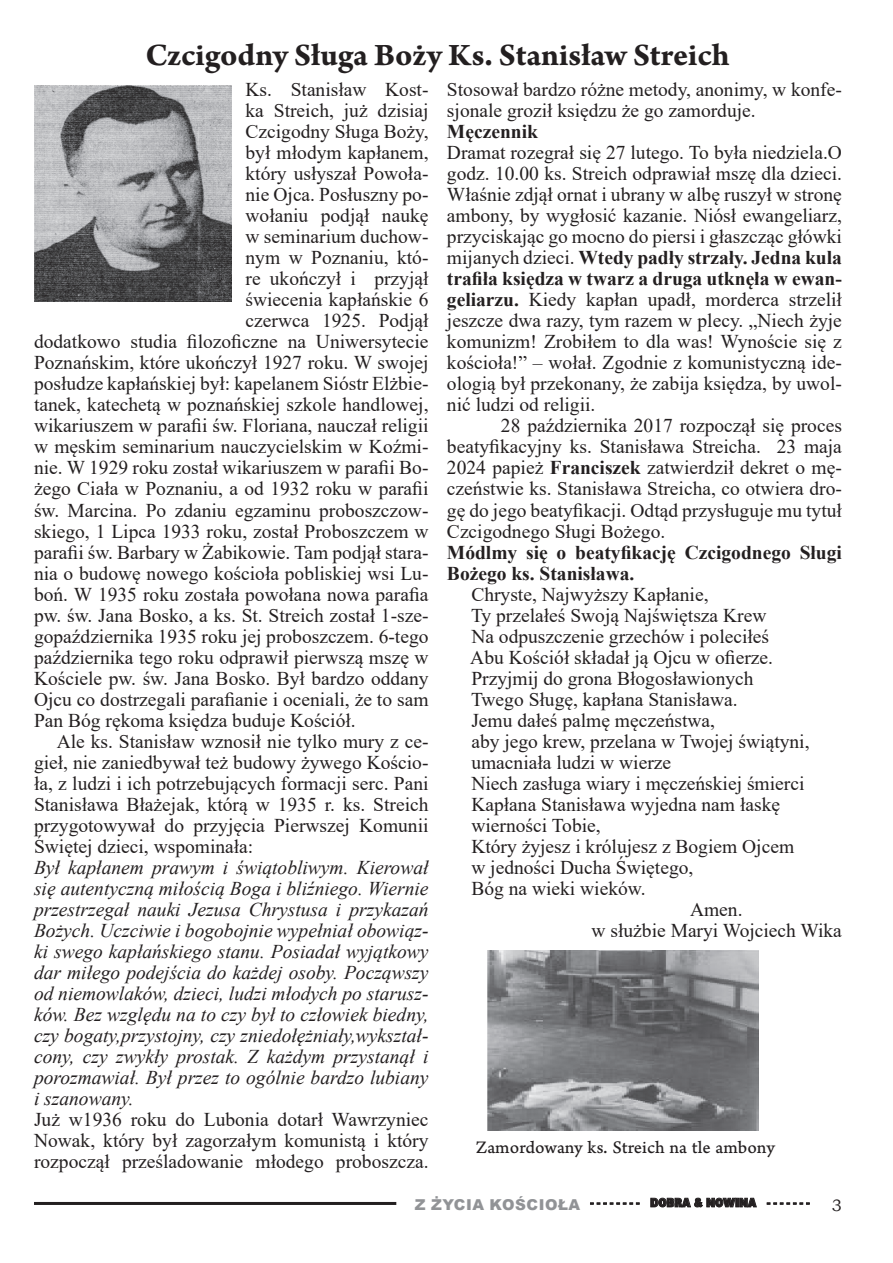
<style>
.page{position:relative;width:893px;height:1263px;background:#fff}
.page>*{position:absolute;margin:0;border:0;box-sizing:border-box;transform-origin:0 0}
.t1{font:33px "Arno Pro Bold Sm Text";color:#231f20}
.t2{font:19.5px/21px "Times New Roman";color:#231f20;text-align:justify}
.t3{font:italic 19.5px/21px "Times New Roman";color:#231f20;text-align:justify}
.t4{font:700 19.5px/21px "Times New Roman";color:#231f20}
.t5{font:18.45px "Arno Pro Caption";color:#231f20}
.t6{font:16.5px "Bookman Old Style";color:#231f20}
.t7{font:900 12px "EFN Gilead";color:#231f20}
.s1{font-weight:700}
.s2{font-family:"Arial";font-size:15px;color:#919396}
</style>
<div class="page">
<hr style="left:34px;top:1202px;width:362px;height:3px;background:#231f20">
<svg style="left:590px;top:1202px;width:50px;height:2px"></svg>
<svg style="left:650px;top:1197px;width:107px;height:11px"></svg>
<svg style="left:767px;top:1202px;width:43px;height:2px"></svg>
<img style="left:488px;top:950px;width:271px;height:180px">
<img style="left:34px;top:85px;width:197px;height:217px">
<p class="t1" style="left:145px;top:35px;width:586px">Czcigodny Sługa Boży Ks. Stanisław Streich</p>
<p class="t2" style="left:246px;top:79px;width:184px">Ks. Stanisław Kost-</p>
<p class="t2" style="left:246px;top:100px;width:185px">ka Streich, już dzisiaj</p>
<p class="t2" style="left:246px;top:121px;width:184px">Czcigodny Sługa Boży,</p>
<p class="t2" style="left:246px;top:142px;width:185px">był młodym kapłanem,</p>
<p class="t2" style="left:246px;top:163px;width:184px">który usłyszał Powoła-</p>
<p class="t2" style="left:246px;top:184px;width:184px">nie Ojca. Posłuszny po-</p>
<p class="t2" style="left:246px;top:205px;width:185px">wołaniu podjął naukę</p>
<p class="t2" style="left:246px;top:226px;width:184px">w seminarium duchow-</p>
<p class="t2" style="left:246px;top:247px;width:184px">nym w Poznaniu, któ-</p>
<p class="t2" style="left:246px;top:268px;width:185px">re ukończył i przyjął</p>
<p class="t2" style="left:246px;top:289px;width:184px">świecenia kapłańskie 6</p>
<p class="t2" style="left:246px;top:310px;width:185px">czerwca 1925. Podjął</p>
<p class="t2" style="left:34px;top:331px;width:396px">dodatkowo studia filozoficzne na Uniwersytecie</p>
<p class="t2" style="left:34px;top:352px;width:396px">Poznańskim, które ukończył 1927 roku. W swojej</p>
<p class="t2" style="left:34px;top:373px;width:396px">posłudze kapłańskiej był: kapelanem Sióstr Elżbie-</p>
<p class="t2" style="left:34px;top:394px;width:396px">tanek, katechetą w poznańskiej szkole handlowej,</p>
<p class="t2" style="left:34px;top:415px;width:396px">wikariuszem w parafii św. Floriana, nauczał religii</p>
<p class="t2" style="left:34px;top:436px;width:396px">w męskim seminarium nauczycielskim w Koźmi-</p>
<p class="t2" style="left:34px;top:457px;width:396px">nie. W 1929 roku został wikariuszem w parafii Bo-</p>
<p class="t2" style="left:34px;top:478px;width:396px">żego Ciała w Poznaniu, a od 1932 roku w parafii</p>
<p class="t2" style="left:34px;top:499px;width:396px">św. Marcina. Po zdaniu egzaminu proboszczow-</p>
<p class="t2" style="left:34px;top:520px;width:396px">skiego, 1 Lipca 1933 roku, został Proboszczem w</p>
<p class="t2" style="left:34px;top:541px;width:396px">parafii św. Barbary w Żabikowie. Tam podjął stara-</p>
<p class="t2" style="left:34px;top:562px;width:396px">nia o budowę nowego kościoła pobliskiej wsi Lu-</p>
<p class="t2" style="left:34px;top:583px;width:396px">boń. W 1935 roku została powołana nowa parafia</p>
<p class="t2" style="left:34px;top:604px;width:396px">pw. św. Jana Bosko, a ks. St. Streich został 1-sze-</p>
<p class="t2" style="left:34px;top:625px;width:396px">gopaździernika 1935 roku jej proboszczem. 6-tego</p>
<p class="t2" style="left:34px;top:646px;width:396px">października tego roku odprawił pierwszą mszę w</p>
<p class="t2" style="left:34px;top:667px;width:396px">Kościele pw. św. Jana Bosko. Był bardzo oddany</p>
<p class="t2" style="left:34px;top:688px;width:396px">Ojcu co dostrzegali parafianie i oceniali, że to sam</p>
<p class="t2" style="left:34px;top:709px;width:323px">Pan Bóg rękoma księdza buduje Kościół.</p>
<p class="t2" style="left:34px;top:730px;width:396px;text-indent:23px">Ale ks. Stanisław wznosił nie tylko mury z ce&shy;gieł, nie zaniedbywał też budowy żywego Kościo&shy;ła, z ludzi i ich potrzebujących formacji serc. Pani Stanisława Błażejak, którą w 1935 r. ks. Streich przygotowywał do przyjęcia Pierwszej Komunii Świętej dzieci, wspominała:</p>
<p class="t3" style="left:34px;top:856px;width:396px">Był kapłanem prawym i świątobliwym. Kierował się autentyczną miłością Boga i bliźniego. Wiernie przestrzegał nauki Jezusa Chrystusa i przykazań Bożych. Uczciwie i bogobojnie wypełniał obowiąz&shy;ki swego kapłańskiego stanu. Posiadał wyjątkowy dar miłego podejścia do każdej osoby. Począwszy od niemowlaków, dzieci, ludzi młodych po starusz&shy;ków. Bez względu na to czy był to człowiek biedny, czy bogaty,przystojny, czy zniedołężniały,wykształ&shy;cony, czy zwykły prostak. Z każdym przystanął i porozmawiał. Był przez to ogólnie bardzo lubiany i szanowany.</p>
<p class="t2" style="left:34px;top:1108px;width:396px">Już w1936 roku do Lubonia dotarł Wawrzyniec Nowak, który był zagorzałym komunistą i który rozpoczął prześladowanie młodego proboszcza.</p>
<p class="t2" style="left:447px;top:79px;width:396px">Stosował bardzo różne metody, anonimy, w konfe&shy;sjonale groził księdzu że go zamorduje.</p>
<p class="t4" style="left:447px;top:121px;width:92px">Męczennik</p>
<p class="t2" style="left:447px;top:142px;width:396px">Dramat rozegrał się 27 lutego. To była niedziela.O godz. 10.00 ks. Streich odprawiał mszę dla dzieci.<br>Właśnie zdjął ornat i ubrany w albę ruszył w stronę ambony, by wygłosić kazanie. Niósł ewangeliarz, przyciskając go mocno do piersi i głaszcząc główki mijanych dzieci. <span class="s1">Wtedy padły strzały. Jedna kula trafiła księdza w twarz a druga utknęła w ewan&shy;geliarzu.</span> Kiedy kapłan upadł, morderca strzelił jeszcze dwa razy, tym razem w plecy. „Niech żyje komunizm! Zrobiłem to dla was! Wynoście się z kościoła!” – wołał. Zgodnie z komunistyczną ide&shy;ologią był przekonany, że zabija księdza, by uwol&shy;nić ludzi od religii.</p>
<p class="t2" style="left:447px;top:415px;width:396px;text-indent:54px">28 października 2017 rozpoczął się proces beatyfikacyjny ks. Stanisława Streicha. 23 maja 2024 papież <span class="s1">Franciszek</span> zatwierdził dekret o mę&shy;czeństwie ks. Stanisława Streicha, co otwiera dro&shy;gę do jego beatyfikacji. Odtąd przysługuje mu tytuł Czcigodnego Sługi Bożego.</p>
<p class="t4" style="left:447px;top:541px;width:396px">Módlmy się o beatyfikację Czcigodnego Sługi<br>Bożego ks. Stanisława.</p>
<p class="t2" style="left:471px;top:583px;width:239px">Chryste, Najwyższy Kapłanie,</p>
<p class="t2" style="left:471px;top:604px;width:297px">Ty przelałeś Swoją Najświętsza Krew</p>
<p class="t2" style="left:471px;top:625px;width:299px">Na odpuszczenie grzechów i poleciłeś</p>
<p class="t2" style="left:470px;top:646px;width:304px">Abu Kościół składał ją Ojcu w ofierze.</p>
<p class="t2" style="left:471px;top:667px;width:284px">Przyjmij do grona Błogosławionych</p>
<p class="t2" style="left:471px;top:688px;width:268px">Twego Sługę, kapłana Stanisława.</p>
<p class="t2" style="left:471px;top:709px;width:245px">Jemu dałeś palmę męczeństwa,</p>
<p class="t2" style="left:471px;top:730px;width:340px">aby jego krew, przelana w Twojej świątyni,</p>
<p class="t2" style="left:471px;top:751px;width:201px">umacniała ludzi w wierze</p>
<p class="t2" style="left:471px;top:772px;width:335px">Niech zasługa wiary i męczeńskiej śmierci</p>
<p class="t2" style="left:471px;top:793px;width:310px">Kapłana Stanisława wyjedna nam łaskę</p>
<p class="t2" style="left:471px;top:814px;width:131px">wierności Tobie,</p>
<p class="t2" style="left:471px;top:835px;width:324px">Który żyjesz i królujesz z Bogiem Ojcem</p>
<p class="t2" style="left:471px;top:856px;width:224px">w jedności Ducha Świętego,</p>
<p class="t2" style="left:471px;top:877px;width:176px">Bóg na wieki wieków.</p>
<p class="t2" style="left:690px;top:898px;width:54px">Amen.</p>
<p class="t2" style="left:592px;top:919px;width:252px">w służbie Maryi Wojciech Wika</p>
<p class="t5" style="left:476px;top:1136px;width:300px">Zamordowany ks. Streich na tle ambony</p>
<p class="t7" style="left:415px;top:1195px;width:396px"><span class="s2">Z ŻYCIA KOŚCIOŁA</span> - - - - - - - - DOBRA &amp; NOWINA - - - - - - -</p>
<p class="t6" style="left:832px;top:1195px;width:12px">3</p>
</div>
